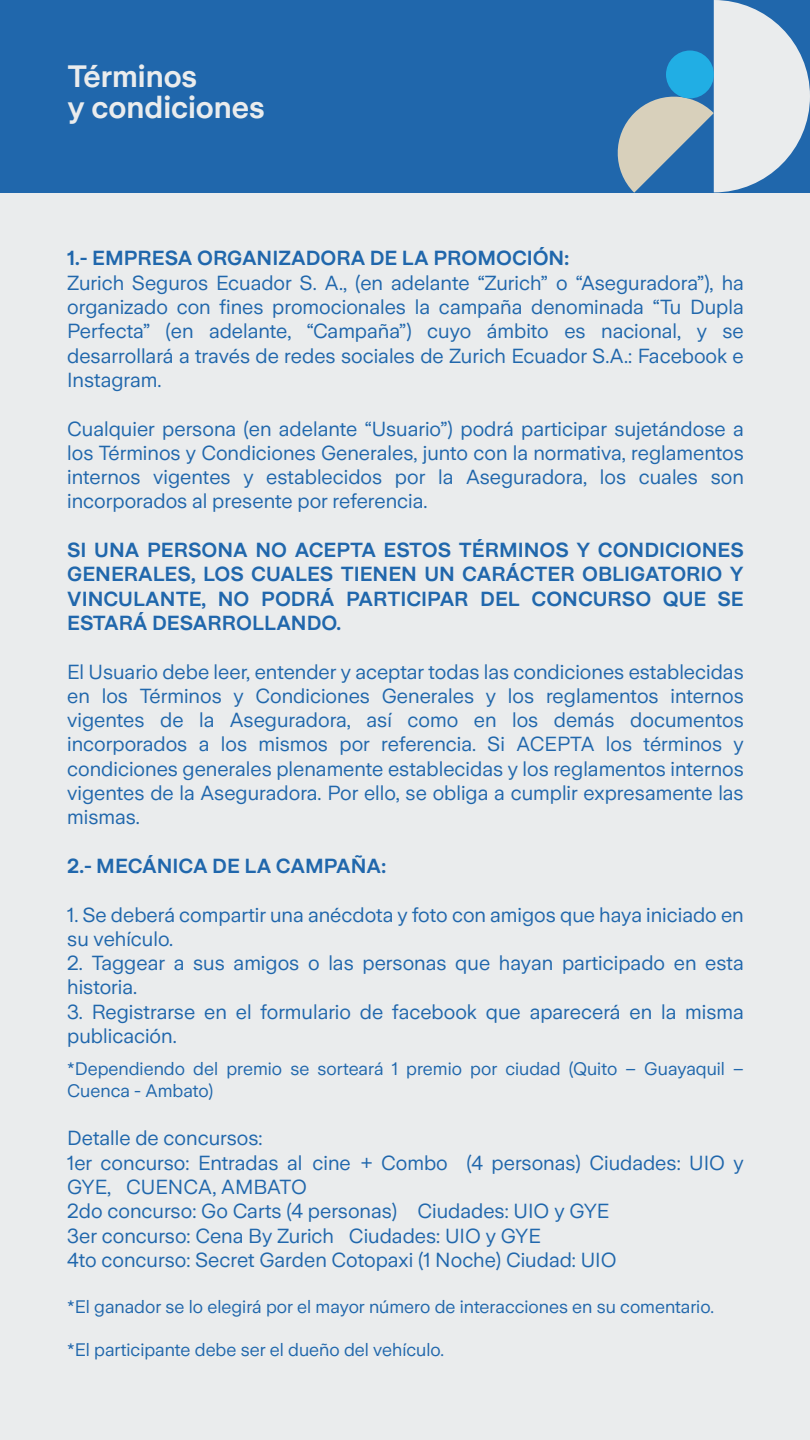
<style>
.page{position:relative;width:810px;height:1440px;background:#fff}
.page>*{position:absolute;margin:0;border:0;box-sizing:border-box;transform-origin:0 0}
.t1{font:600 30.75px/30.9px "Zurich Sans";color:#eaeced}
.t2{font:20.25px/24.3px "Zurich Sans";color:#2067ac}
.t3{font:600 20.25px/24.3px "Zurich Sans";color:#2067ac;text-align:justify}
.t4{font:18px/21.6px "Zurich Sans";color:#2067ac}
</style>
<div class="page">
<div style="left:0;top:145px;width:810px;height:1295px;background:#eaeced"></div>
<div style="left:0;top:0;width:810px;height:192px;background:#2067ac"></div>
<svg style="left:612px;top:0;width:198px;height:193px"></svg>
<div style="left:666px;top:51px;width:48px;height:47px;background:#21aee4;border-radius:50%"></div>
<h1 class="t1" style="left:67px;top:61px;width:199px">Términos<br>y condiciones</h1>
<p class="t3" style="left:67px;top:247px;width:503px">1.- EMPRESA ORGANIZADORA DE LA PROMOCIÓN:</p>
<p class="t2" style="left:67px;top:271px;width:678px;text-align:justify">Zurich Seguros Ecuador S. A., (en adelante “Zurich” o “Aseguradora”), ha organizado con fines promocionales la campaña denominada “Tu Dupla Perfecta” (en adelante, “Campaña”) cuyo ámbito es nacional, y se desarrollará a través de redes sociales de Zurich Ecuador S.A.: Facebook e Instagram.</p>
<p class="t2" style="left:67px;top:417px;width:678px;text-align:justify">Cualquier persona (en adelante “Usuario”) podrá participar sujetándose a los Términos y Condiciones Generales, junto con la normativa, reglamentos internos vigentes y establecidos por la Aseguradora, los cuales son incorporados al presente por referencia.</p>
<p class="t3" style="left:67px;top:538px;width:678px">SI UNA PERSONA NO ACEPTA ESTOS TÉRMINOS Y CONDICIONES GENERALES, LOS CUALES TIENEN UN CARÁCTER OBLIGATORIO Y VINCULANTE, NO PODRÁ PARTICIPAR DEL CONCURSO QUE SE ESTARÁ DESARROLLANDO.</p>
<p class="t2" style="left:67px;top:660px;width:678px;text-align:justify">El Usuario debe leer, entender y aceptar todas las condiciones establecidas en los Términos y Condiciones Generales y los reglamentos internos vigentes de la Aseguradora, así como en los demás documentos incorporados a los mismos por referencia. Si ACEPTA los términos y condiciones generales plenamente establecidas y los reglamentos internos vigentes de la Aseguradora. Por ello, se obliga a cumplir expresamente las mismas.</p>
<p class="t3" style="left:67px;top:854px;width:320px">2.- MECÁNICA DE LA CAMPAÑA:</p>
<p class="t2" style="left:67px;top:903px;width:678px">1. Se deberá compartir una anécdota y foto con amigos que haya iniciado en su vehículo.</p>
<p class="t2" style="left:67px;top:951px;width:678px">2. Taggear a sus amigos o las personas que hayan participado en esta historia.</p>
<p class="t2" style="left:67px;top:1000px;width:678px">3. Registrarse en el formulario de facebook que aparecerá en la misma publicación.</p>
<p class="t4" style="left:67px;top:1058px;width:678px">*Dependiendo del premio se sorteará 1 premio por ciudad (Quito – Guayaquil –<br>Cuenca - Ambato)</p>
<p class="t2" style="left:67px;top:1127px;width:678px">Detalle de concursos:<br>1er concurso: Entradas al cine + Combo (4 personas) Ciudades: UIO y GYE, CUENCA, AMBATO<br>2do concurso: Go Carts (4 personas) Ciudades: UIO y GYE<br>3er concurso: Cena By Zurich Ciudades: UIO y GYE<br>4to concurso: Secret Garden Cotopaxi (1 Noche) Ciudad: UIO</p>
<p class="t4" style="left:67px;top:1296px;width:648px">*El ganador se lo elegirá por el mayor número de interacciones en su comentario.</p>
<p class="t4" style="left:67px;top:1339px;width:378px">*El participante debe ser el dueño del vehículo.</p>
</div>
